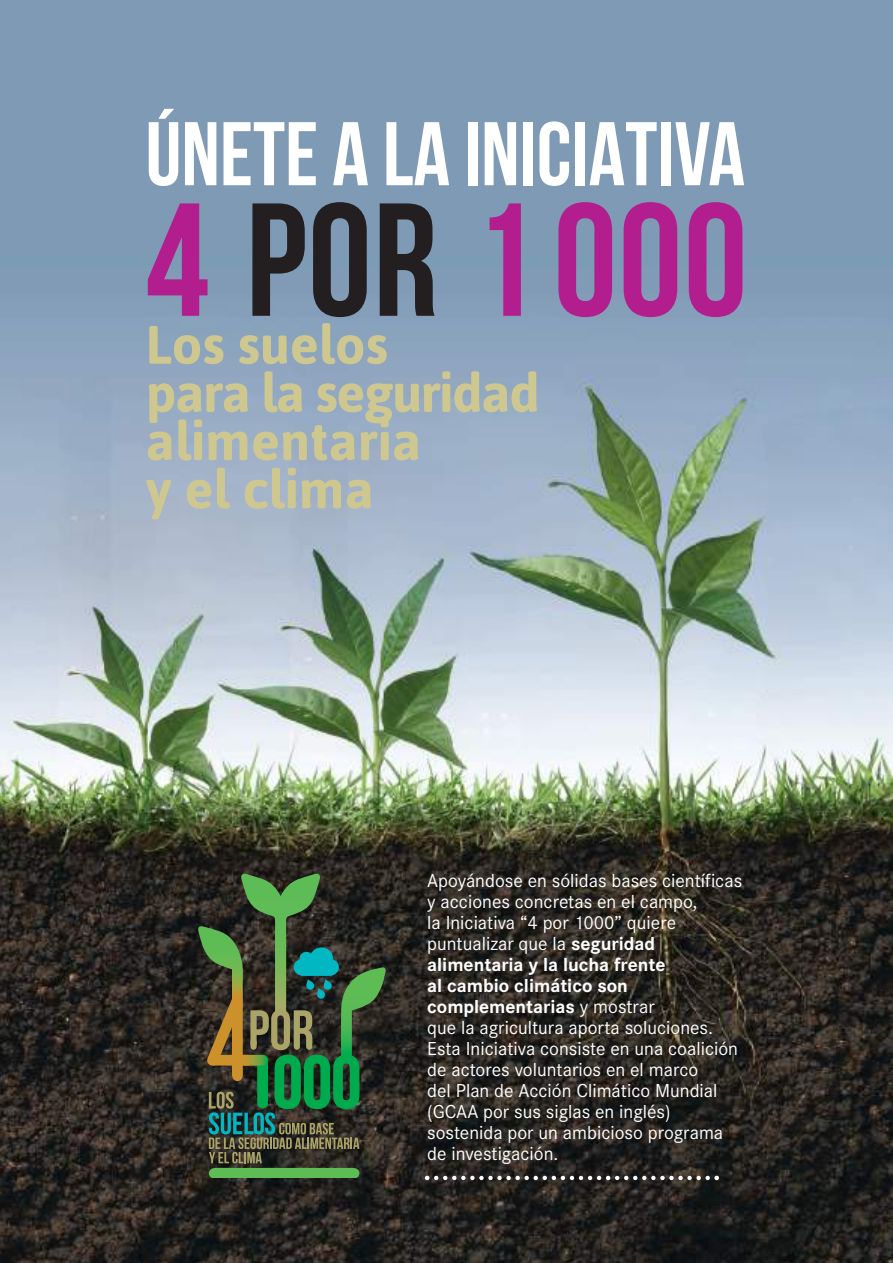
<style>
.page{position:relative;width:893px;height:1263px;background:#fff}
.page>*{position:absolute;margin:0;border:0;box-sizing:border-box;transform-origin:0 0}
.t1{font:700 160.5px "Bebas Neue";letter-spacing:.01em;color:#b21e8d}
.t2{font:700 90.15px "Bebas Neue";color:#fff}
.t3{font:700 53.85px/48.2px "Asap";color:#cec890}
.t4{font:19.5px/21px "Corporate S";color:#fff}
.s1{color:#231f20}
.s2{font-weight:700}
</style>
<div class="page">
<img style="left:0;top:0;width:893px;height:1263px">
<svg style="left:425px;top:1176px;width:294px;height:4px"></svg>
<svg style="left:198px;top:874px;width:188px;height:304px;background:#3a5235"></svg>
<h2 class="t2" style="left:146px;top:101px;width:601px">ÚNETE A LA INICIATIVA</h2>
<h1 class="t1" style="left:146px;top:166px;width:603px">4 <span class="s1">por</span> 1000</h1>
<h3 class="t3" style="left:146px;top:319px;width:396px">Los suelos<br>para la seguridad alimentaria<br>y el clima</h3>
<p class="t4" style="left:427px;top:869px;width:316px">Apoyándose en sólidas bases científicas y acciones concretas en el campo,<br>la Iniciativa “4 por 1000” quiere puntualizar que la <span class="s2">seguridad alimentaria y la lucha frente<br>al cambio climático son complementarias</span> y mostrar<br>que la agricultura aporta soluciones.<br>Esta Iniciativa consiste en una coalición de actores voluntarios en el marco<br>del Plan de Acción Climático Mundial (GCAA por sus siglas en inglés) sostenida por un ambicioso programa de investigación.</p>
</div>
